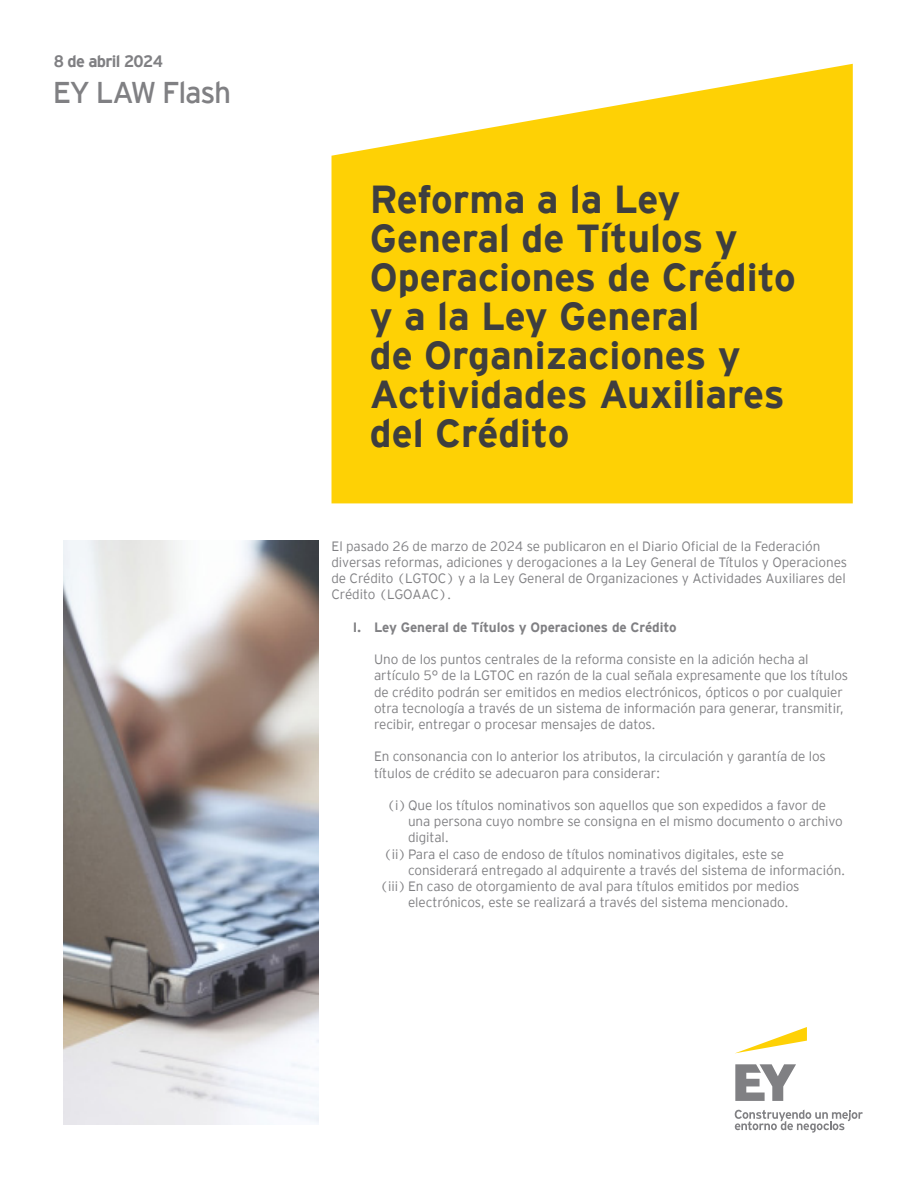
<style>
.page{position:relative;width:918px;height:1188px;background:#fff}
.page>*{position:absolute;margin:0;border:0;box-sizing:border-box;transform-origin:0 0}
.t1{font:700 39px/39px "EY Interstate";color:#3e3e3f}
.t2{font:30px "EY Interstate";letter-spacing:-.04em;color:#808083}
.t3{font:700 16.5px "EY Interstate";letter-spacing:-.04em;color:#808083}
.t4{font:300 13.5px/16.2px "EY Interstate";letter-spacing:-.005em;color:#808083}
.t5{font:700 13.5px "EY Interstate";letter-spacing:-.005em;color:#808083}
</style>
<div class="page">
<svg style="left:332px;top:64px;width:521px;height:440px;background:#fed51f"></svg>
<svg style="left:735px;top:1064px;width:61px;height:37px"></svg>
<svg style="left:735px;top:1110px;width:128px;height:23px"></svg>
<svg style="left:736px;top:1027px;width:71px;height:26px"></svg>
<img style="left:64px;top:540px;width:255px;height:584px">
<p class="t3" style="left:54px;top:52px;width:111px">8 de abril 2024</p>
<p class="t2" style="left:53px;top:75px;width:180px">EY LAW Flash</p>
<p class="t1" style="left:370px;top:180px;width:428px">Reforma a la Ley<br>General de Títulos y<br>Operaciones de Crédito y a la Ley General<br>de Organizaciones y<br>Actividades Auxiliares del Crédito</p>
<p class="t4" style="left:332px;top:538px;width:517px">El pasado 26 de marzo de 2024 se publicaron en el Diario Oficial de la Federación diversas reformas, adiciones y derogaciones a la Ley General de Títulos y Operaciones de Crédito (LGTOC) y a la Ley General de Organizaciones y Actividades Auxiliares del Crédito (LGOAAC).</p>
<p class="t5" style="left:353px;top:620px;width:325px">I. Ley General de Títulos y Operaciones de Crédito</p>
<p class="t4" style="left:374px;top:651px;width:476px">Uno de los puntos centrales de la reforma consiste en la adición hecha al artículo 5° de la LGTOC en razón de la cual señala expresamente que los títulos de crédito podrán ser emitidos en medios electrónicos, ópticos o por cualquier otra tecnología a través de un sistema de información para generar, transmitir, recibir, entregar o procesar mensajes de datos.</p>
<p class="t4" style="left:374px;top:748px;width:453px">En consonancia con lo anterior los atributos, la circulación y garantía de los títulos de crédito se adecuaron para considerar:</p>
<p class="t4" style="left:408px;top:797px;width:436px;text-indent:-21px">(i)Que los títulos nominativos son aquellos que son expedidos a favor de una persona cuyo nombre se consigna en el mismo documento o archivo digital.</p>
<p class="t4" style="left:408px;top:846px;width:439px;text-indent:-25px">(ii)Para el caso de endoso de títulos nominativos digitales, este se considerará entregado al adquirente a través del sistema de información.</p>
<p class="t4" style="left:408px;top:878px;width:393px;text-indent:-28px">(iii)En caso de otorgamiento de aval para títulos emitidos por medios electrónicos, este se realizará a través del sistema mencionado.</p>
</div>
